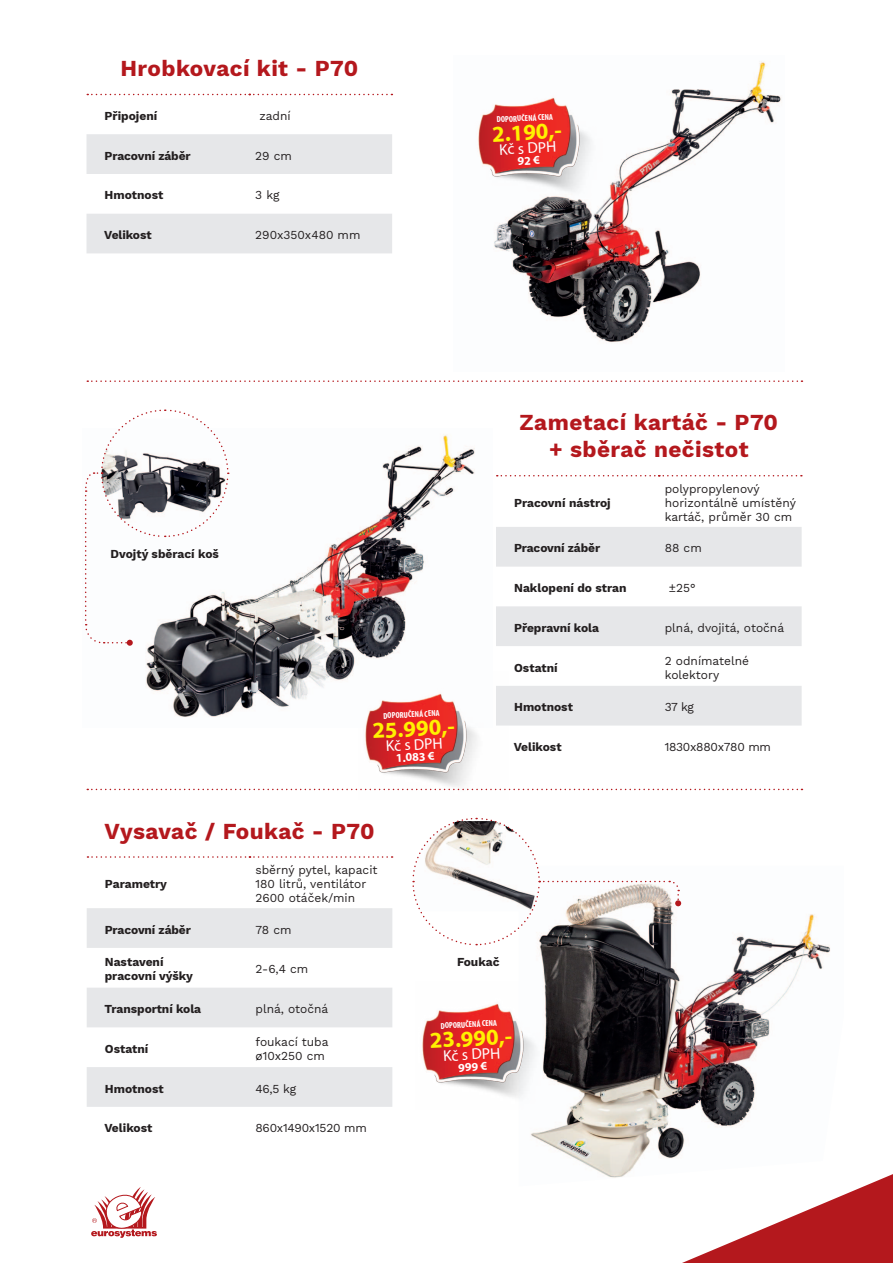
<style>
.page{position:relative;width:893px;height:1263px;background:#fff}
.page>*{position:absolute;margin:0;border:0;box-sizing:border-box;transform-origin:0 0}
.t1{font:700 22.8px "Myriad Pro";color:#fff101}
.t2{font:700 22.5px/27px "Work Sans";letter-spacing:.015em;color:#b4181d;text-align:center}
.t3{font:15.6px "Myriad Pro";color:#fff}
.t4{font:12px/14px "Work Sans";color:#231f20}
.t5{font:700 12px/14px "Work Sans";color:#231f20}
.t6{font:12px "Work Sans";letter-spacing:-.02em;color:#231f20}
.t7{font:700 12px "Myriad Pro";color:#fff}
.t8{font:700 condensed 8.55px "Myriad Pro";color:#fff}
</style>
<div class="page">
<svg style="left:91px;top:1187px;width:66px;height:51px"></svg>
<svg style="left:682px;top:1174px;width:211px;height:89px"></svg>
<img style="left:146px;top:434px;width:329px;height:283px">
<img style="left:531px;top:902px;width:313px;height:284px">
<img style="left:494px;top:61px;width:287px;height:281px">
<svg style="left:87px;top:380px;width:715px;height:2px"></svg>
<svg style="left:87px;top:789px;width:715px;height:1px"></svg>
<svg style="left:87px;top:134px;width:305px;height:119px"></svg>
<svg style="left:87px;top:94px;width:305px;height:1px"></svg>
<svg style="left:496px;top:527px;width:306px;height:198px;fill:#e6e7e9"></svg>
<svg style="left:497px;top:475px;width:305px;height:1px"></svg>
<svg style="left:87px;top:908px;width:305px;height:199px;fill:#e6e7e9"></svg>
<svg style="left:87px;top:856px;width:306px;height:2px"></svg>
<svg style="left:85px;top:409px;width:144px;height:237px"></svg>
<svg style="left:412px;top:817px;width:269px;height:129px"></svg>
<img style="left:478px;top:76px;width:144px;height:127px">
<img style="left:358px;top:672px;width:150px;height:119px">
<img style="left:422px;top:982px;width:144px;height:127px">
<svg style="left:518px;top:156px;width:22px;height:9px"></svg>
<h2 class="t2" style="left:120px;top:54px;width:239px">Hrobkovací kit - P70</h2>
<p class="t5" style="left:105px;top:108px;width:54px">Připojení</p>
<p class="t4" style="left:259px;top:108px;width:33px">zadní</p>
<p class="t5" style="left:105px;top:148px;width:88px">Pracovní záběr</p>
<p class="t4" style="left:255px;top:148px;width:38px">29 cm</p>
<p class="t5" style="left:93px;top:188px;width:72px">H motnost</p>
<p class="t4" style="left:255px;top:188px;width:26px">3 kg</p>
<p class="t5" style="left:93px;top:228px;width:61px">Velikost</p>
<p class="t4" style="left:255px;top:228px;width:107px">290x350x480 mm</p>
<p class="t8" style="left:496px;top:114px;width:58px;rotate:-3deg">DOPORUČENÁ CENA</p>
<h1 class="t1" style="left:491px;top:119px;width:71px;rotate:-3deg">2.190,-</h1>
<h3 class="t3" style="left:499px;top:140px;width:59px;rotate:-3deg">Kč s DPH</h3>
<p class="t5" style="left:111px;top:546px;width:110px">Dvojtý sběrací koš</p>
<p class="t8" style="left:383px;top:710px;width:58px;rotate:-3deg">DOPORUČENÁ CENA</p>
<p class="t7" style="left:395px;top:750px;width:40px;rotate:-3deg">1.083 €</p>
<h1 class="t1" style="left:371px;top:716px;width:84px;rotate:-3deg">25.990,-</h1>
<h3 class="t3" style="left:385px;top:736px;width:59px;rotate:-3deg">Kč s DPH</h3>
<h2 class="t2" style="left:104px;top:817px;width:272px">Vysavač / Foukač - P70</h2>
<p class="t5" style="left:105px;top:877px;width:64px">Parametry</p>
<p class="t4" style="left:255px;top:863px;width:124px">sběrný pytel, kapacit<br>180 litrů, ventilátor<br>2600 otáček/min</p>
<h2 class="t2" style="left:520px;top:408px;width:260px">Zametací kartáč - P70 + sběrač nečistot</h2>
<p class="t5" style="left:514px;top:495px;width:99px">Pracovní nástroj</p>
<p class="t4" style="left:665px;top:481px;width:133px">polypropylenový horizontálně umístěný kartáč, průměr 30 cm</p>
<p class="t5" style="left:514px;top:541px;width:88px">Pracovní záběr</p>
<p class="t4" style="left:665px;top:541px;width:39px">88 cm</p>
<p class="t5" style="left:514px;top:580px;width:114px">Naklopení do stran</p>
<p class="t4" style="left:669px;top:580px;width:28px">±25°</p>
<p class="t5" style="left:514px;top:620px;width:86px">Přepravní kola</p>
<p class="t4" style="left:665px;top:620px;width:121px">plná, dvojitá, otočná</p>
<p class="t5" style="left:502px;top:660px;width:57px">Ostatní</p>
<p class="t4" style="left:665px;top:653px;width:86px">2 odnímatelné kolektory</p>
<p class="t5" style="left:502px;top:700px;width:72px">H motnost</p>
<p class="t4" style="left:665px;top:700px;width:31px">37 kg</p>
<p class="t5" style="left:502px;top:739px;width:61px">Velikost</p>
<p class="t6" style="left:665px;top:738px;width:108px">1830x880x780 mm</p>
<p class="t5" style="left:105px;top:922px;width:88px">Pracovní záběr</p>
<p class="t4" style="left:255px;top:922px;width:38px">78 cm</p>
<p class="t5" style="left:105px;top:955px;width:90px">Nastavení pracovní výšky</p>
<p class="t4" style="left:255px;top:962px;width:54px">2-6,4 cm</p>
<p class="t5" style="left:105px;top:1001px;width:98px">Transportní kola</p>
<p class="t4" style="left:255px;top:1001px;width:74px">plná, otočná</p>
<p class="t5" style="left:93px;top:1041px;width:57px">Ostatní</p>
<p class="t4" style="left:255px;top:1034px;width:75px">foukací tuba ø10x250 cm</p>
<p class="t5" style="left:93px;top:1081px;width:72px">H motnost</p>
<p class="t4" style="left:255px;top:1081px;width:42px">46,5 kg</p>
<p class="t5" style="left:93px;top:1121px;width:61px">Velikost</p>
<p class="t6" style="left:255px;top:1119px;width:113px">860x1490x1520 mm</p>
<p class="t5" style="left:457px;top:955px;width:44px">Foukač</p>
<p class="t8" style="left:440px;top:1020px;width:58px;rotate:-3deg">DOPORUČENÁ CENA</p>
<p class="t7" style="left:458px;top:1060px;width:31px;rotate:-3deg">999 €</p>
<h1 class="t1" style="left:429px;top:1026px;width:84px;rotate:-3deg">23.990,-</h1>
<h3 class="t3" style="left:443px;top:1046px;width:59px;rotate:-3deg">Kč s DPH</h3>
</div>
